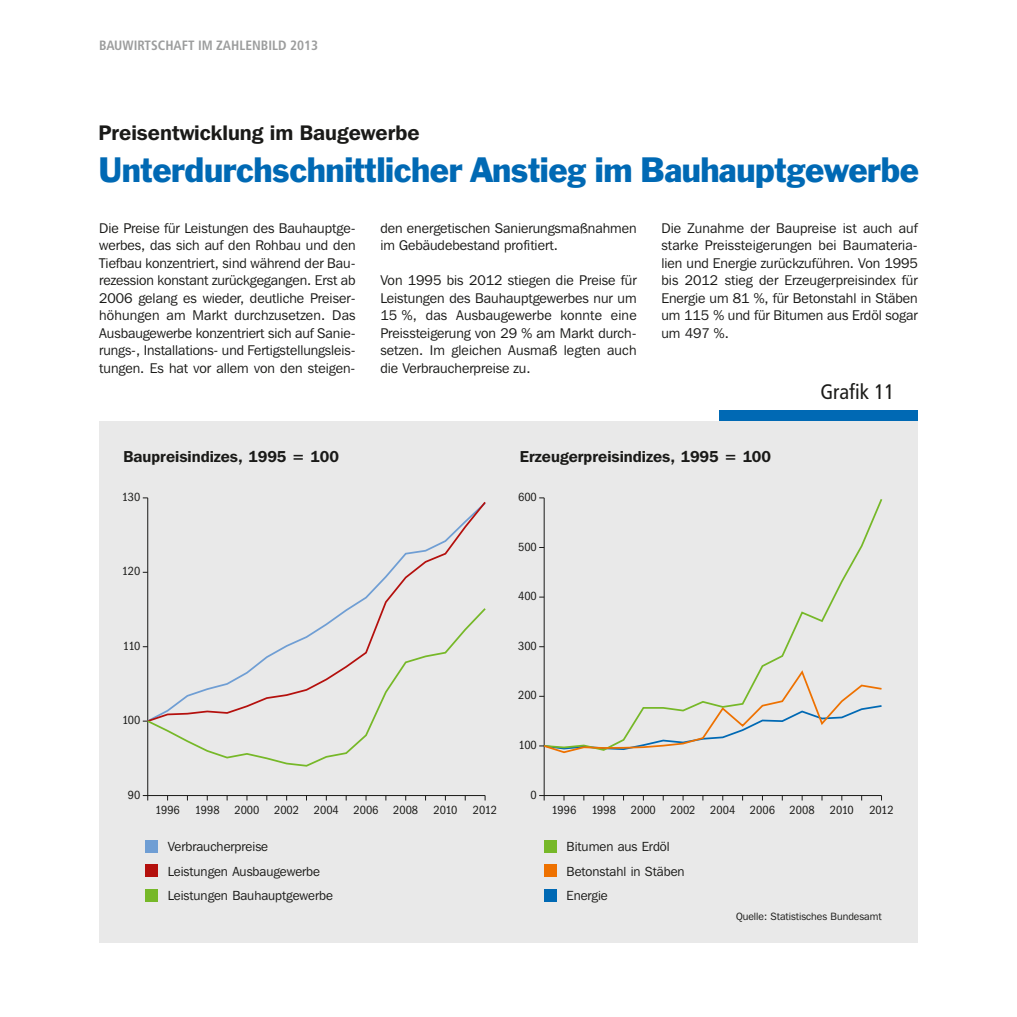
<style>
.page{position:relative;width:1017px;height:1017px;background:#fff}
.page>*{position:absolute;margin:0;border:0;box-sizing:border-box;transform-origin:0 0}
.t1{font:32.38px "Franklin Gothic BT";letter-spacing:-.015em;color:#0069b4}
.t2{font:600 21px "Franklin Gothic IT Cby BT";color:#1a1a18}
.t3{font:condensed 21px "Frutiger";color:#1a1a18}
.t4{font:600 15.75px "Franklin Gothic IT Cby BT";color:#1a1a18}
.t5{font:14px/17.5px "Franklin Gothic IT Cby BT";color:#1a1a18;text-align:justify}
.t6{font:700 condensed 13.47px "Frutiger";color:#9c9d9d}
.t7{font:13.12px/24.5px "Franklin Gothic IT Cby BT";color:#1a1a18}
.t8{font:condensed 12.25px "Franklin Got Itc T";color:#1a1a18}
.t9{font:10.5px "Franklin Gothic IT Cby BT";color:#1a1a18}
</style>
<div class="page">
<div style="left:99px;top:421px;width:819px;height:522px;background:#e9e9e9"></div>
<div style="left:719px;top:410px;width:199px;height:11px;background:#0069b4"></div>
<hr style="left:544px;top:498px;width:1px;height:302px;background:#1a1a18">
<hr style="left:539px;top:795px;width:342px;height:1px;background:#1a1a18">
<hr style="left:147px;top:498px;width:1px;height:302px;background:#1a1a18">
<hr style="left:143px;top:795px;width:342px;height:1px;background:#1a1a18">
<svg style="left:146px;top:500px;width:340px;height:106px"></svg>
<svg style="left:145px;top:606px;width:341px;height:162px"></svg>
<svg style="left:542px;top:497px;width:341px;height:171px"></svg>
<svg style="left:539px;top:668px;width:343px;height:86px"></svg>
<div style="left:146px;top:840px;width:12px;height:12px;background:#6f9ed4"></div>
<div style="left:146px;top:865px;width:12px;height:12px;background:#b4100d"></div>
<div style="left:146px;top:889px;width:12px;height:12px;background:#76b828"></div>
<div style="left:544px;top:840px;width:13px;height:12px;background:#76b828"></div>
<div style="left:544px;top:865px;width:13px;height:12px;background:#ee7100"></div>
<div style="left:544px;top:889px;width:13px;height:12px;background:#0069b4"></div>
<p class="t6" style="left:99px;top:40px;width:220px">BAUWIRTSCHAFT IM ZAHLENBILD 2013</p>
<p class="t2" style="left:98px;top:125px;width:323px">Preisentwicklung im Baugewerbe</p>
<p class="t1" style="left:98px;top:157px;width:822px">Unterdurchschnittlicher Anstieg im Bauhauptgewerbe</p>
<p class="t5" style="left:99px;top:221px;width:258px">Die Preise für Leistungen des Bauhauptge&shy;werbes, das sich auf den Rohbau und den Tiefbau konzentriert, sind während der Bau&shy;rezession konstant zurückgegangen. Erst ab 2006 gelang es wieder, deutliche Preiser&shy;höhungen am Markt durchzusetzen. Das Ausbaugewerbe konzentriert sich auf Sanie&shy;rungs-, Installations- und Fertigstellungsleis&shy;tungen. Es hat vor allem von den steigen-</p>
<p class="t5" style="left:380px;top:221px;width:258px">den energetischen Sanierungsmaßnahmen im Gebäudebestand profitiert.</p>
<p class="t5" style="left:380px;top:273px;width:258px">Von 1995 bis 2012 stiegen die Preise für Leistungen des Bauhauptgewerbes nur um 15 %, das Ausbaugewerbe konnte eine Preissteigerung von 29 % am Markt durch&shy;setzen. Im gleichen Ausmaß legten auch die Verbraucherpreise zu.</p>
<p class="t5" style="left:661px;top:221px;width:258px">Die Zunahme der Baupreise ist auch auf starke Preissteigerungen bei Baumateria&shy;lien und Energie zurückzuführen. Von 1995 bis 2012 stieg der Erzeugerpreisindex für Energie um 81 %, für Betonstahl in Stäben um 115 % und für Bitumen aus Erdöl sogar um 497 %.</p>
<p class="t3" style="left:820px;top:383px;width:76px">Grafik 11</p>
<p class="t4" style="left:123px;top:451px;width:217px">Baupreisindizes, 1995 = 100</p>
<p class="t4" style="left:520px;top:451px;width:253px">Erzeugerpreisindizes, 1995 = 100</p>
<p class="t8" style="left:122px;top:493px;width:20px">130</p>
<p class="t8" style="left:518px;top:493px;width:20px">600</p>
<p class="t8" style="left:518px;top:542px;width:20px">500</p>
<p class="t8" style="left:122px;top:567px;width:20px">120</p>
<p class="t8" style="left:518px;top:592px;width:20px">400</p>
<p class="t8" style="left:123px;top:641px;width:19px">110</p>
<p class="t8" style="left:518px;top:641px;width:20px">300</p>
<p class="t8" style="left:518px;top:691px;width:20px">200</p>
<p class="t8" style="left:122px;top:716px;width:20px">100</p>
<p class="t8" style="left:519px;top:741px;width:20px">100</p>
<p class="t8" style="left:128px;top:790px;width:14px">90</p>
<p class="t8" style="left:531px;top:790px;width:8px">0</p>
<p class="t8" style="left:155px;top:805px;width:304px">1996 1998 2000 2002 2004 2006 2008 2010</p>
<p class="t8" style="left:473px;top:805px;width:26px">2012</p>
<p class="t8" style="left:552px;top:805px;width:304px">1996 1998 2000 2002 2004 2006 2008 2010</p>
<p class="t8" style="left:869px;top:805px;width:26px">2012</p>
<p class="t7" style="left:168px;top:836px;width:167px">Verbraucherpreise<br>Leistungen Ausbaugewerbe<br>Leistungen Bauhauptgewerbe</p>
<p class="t7" style="left:567px;top:836px;width:119px">Bitumen aus Erdöl<br>Betonstahl in Stäben<br>Energie</p>
<p class="t9" style="left:736px;top:913px;width:147px">Quelle: Statistisches Bundesamt</p>
</div>
